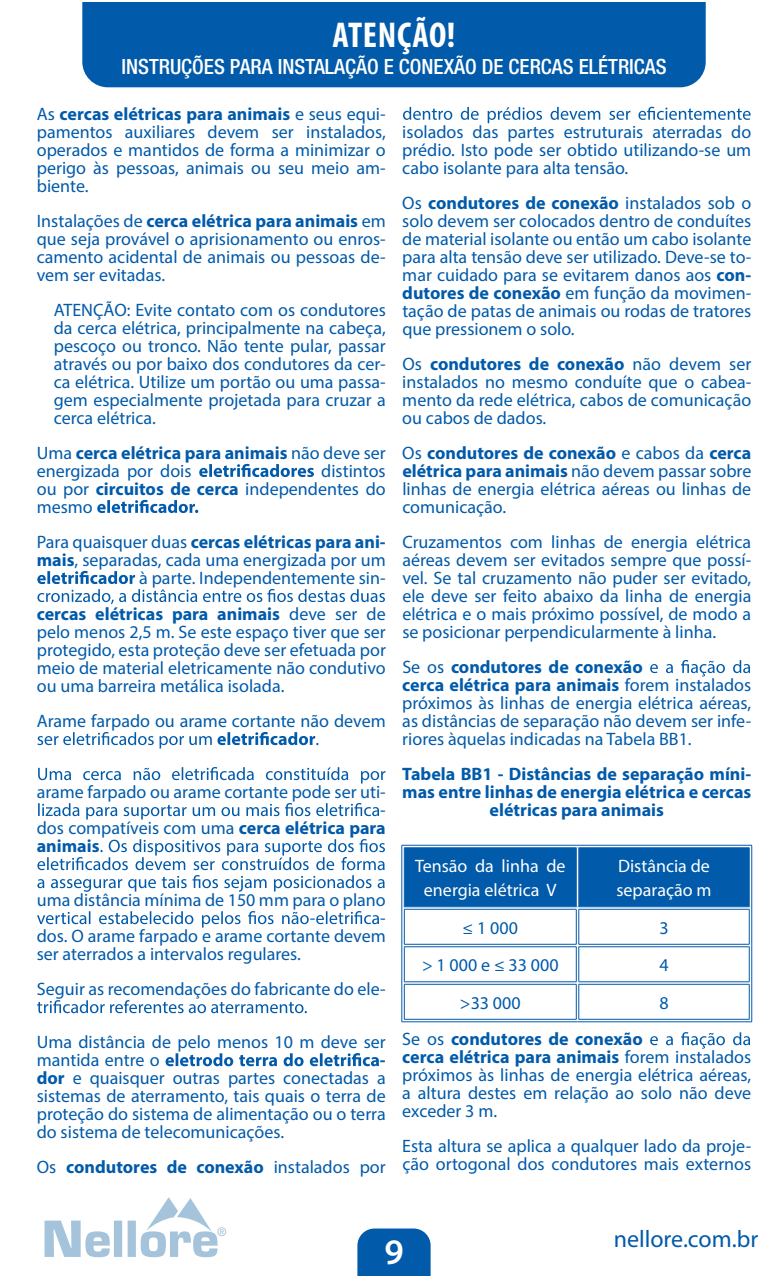
<style>
.page{position:relative;width:783px;height:1276px;background:#fff}
.page>*{position:absolute;margin:0;border:0;box-sizing:border-box;transform-origin:0 0}
.t1{font:700 condensed 36px "Myriad Pro";letter-spacing:.02em;color:#fff}
.t2{font:600 36px "Myriad Pro";color:#fff}
.t3{font:24px "Myriad Pro";color:#015aaa}
.t4{font:500 condensed 21px "Helvetica Neue";color:#fff}
.t5{font:18px/18px "Myriad Pro";color:#015aaa;text-align:justify}
.t6{font:700 18px/18px "Myriad Pro";color:#015aaa;text-align:center}
.t7{font:18px/24px "Myriad Pro";color:#fff;text-align:center}
.t8{font:500 12px "Helvetica Neue LT Std";color:#a5c4dc}
.s1{font-weight:700}
.s2{font-weight:400}
</style>
<div class="page">
<div style="left:357px;top:1228px;width:73px;height:48px;background:#015aaa"></div>
<div style="left:82px;top:3px;width:623px;height:84px;background:#015aaa"></div>
<svg style="left:45px;top:1197px;width:172px;height:60px"></svg>
<svg style="left:199px;top:464px;width:115px;height:13px"></svg>
<svg style="left:97px;top:500px;width:101px;height:13px"></svg>
<svg style="left:37px;top:571px;width:348px;height:33px"></svg>
<svg style="left:37px;top:732px;width:278px;height:16px"></svg>
<svg style="left:38px;top:767px;width:347px;height:16px"></svg>
<svg style="left:38px;top:803px;width:341px;height:16px"></svg>
<svg style="left:37px;top:839px;width:348px;height:52px"></svg>
<svg style="left:37px;top:911px;width:342px;height:16px"></svg>
<svg style="left:37px;top:1000px;width:270px;height:13px"></svg>
<svg style="left:165px;top:1053px;width:214px;height:13px"></svg>
<svg style="left:403px;top:107px;width:347px;height:16px"></svg>
<svg style="left:650px;top:660px;width:100px;height:16px"></svg>
<div style="left:405px;top:848px;width:343px;height:58px;background:#015aaa"></div>
<hr style="left:576px;top:848px;width:3px;height:58px;background:#fff">
<hr style="left:401px;top:844px;width:176px;height:1px;background:#015aaa">
<hr style="left:404px;top:847px;width:172px;height:1px;background:#015aaa">
<hr style="left:401px;top:845px;width:1px;height:63px;background:#015aaa">
<hr style="left:403px;top:848px;width:2px;height:58px;background:#015aaa">
<hr style="left:577px;top:844px;width:174px;height:1px;background:#015aaa">
<hr style="left:578px;top:847px;width:171px;height:1px;background:#015aaa">
<hr style="left:575px;top:848px;width:1px;height:58px;background:#015aaa">
<hr style="left:578px;top:848px;width:1px;height:58px;background:#015aaa">
<hr style="left:748px;top:848px;width:1px;height:58px;background:#015aaa">
<hr style="left:751px;top:845px;width:1px;height:63px;background:#015aaa">
<hr style="left:404px;top:906px;width:172px;height:1px;background:#015aaa">
<hr style="left:404px;top:908px;width:172px;height:1px;background:#015aaa">
<hr style="left:401px;top:908px;width:1px;height:37px;background:#015aaa">
<hr style="left:403px;top:909px;width:2px;height:35px;background:#015aaa">
<hr style="left:578px;top:906px;width:171px;height:1px;background:#015aaa">
<hr style="left:578px;top:908px;width:171px;height:1px;background:#015aaa">
<hr style="left:575px;top:909px;width:1px;height:35px;background:#015aaa">
<hr style="left:578px;top:909px;width:1px;height:35px;background:#015aaa">
<hr style="left:748px;top:909px;width:1px;height:35px;background:#015aaa">
<hr style="left:751px;top:908px;width:1px;height:37px;background:#015aaa">
<hr style="left:404px;top:943px;width:172px;height:1px;background:#015aaa">
<hr style="left:404px;top:946px;width:172px;height:1px;background:#015aaa">
<hr style="left:401px;top:945px;width:1px;height:38px;background:#015aaa">
<hr style="left:403px;top:947px;width:2px;height:34px;background:#015aaa">
<hr style="left:578px;top:943px;width:171px;height:1px;background:#015aaa">
<hr style="left:578px;top:946px;width:171px;height:1px;background:#015aaa">
<hr style="left:575px;top:947px;width:1px;height:34px;background:#015aaa">
<hr style="left:578px;top:947px;width:1px;height:34px;background:#015aaa">
<hr style="left:748px;top:947px;width:1px;height:34px;background:#015aaa">
<hr style="left:751px;top:945px;width:1px;height:38px;background:#015aaa">
<hr style="left:404px;top:981px;width:172px;height:1px;background:#015aaa">
<hr style="left:404px;top:983px;width:172px;height:1px;background:#015aaa">
<hr style="left:401px;top:983px;width:1px;height:38px;background:#015aaa">
<hr style="left:403px;top:984px;width:2px;height:35px;background:#015aaa">
<hr style="left:578px;top:981px;width:171px;height:1px;background:#015aaa">
<hr style="left:578px;top:983px;width:171px;height:1px;background:#015aaa">
<hr style="left:575px;top:984px;width:1px;height:35px;background:#015aaa">
<hr style="left:578px;top:984px;width:1px;height:35px;background:#015aaa">
<hr style="left:748px;top:984px;width:1px;height:35px;background:#015aaa">
<hr style="left:751px;top:983px;width:1px;height:38px;background:#015aaa">
<hr style="left:404px;top:1018px;width:172px;height:1px;background:#015aaa">
<hr style="left:401px;top:1021px;width:176px;height:1px;background:#015aaa">
<hr style="left:578px;top:1018px;width:171px;height:1px;background:#015aaa">
<hr style="left:577px;top:1021px;width:174px;height:1px;background:#015aaa">
<svg style="left:650px;top:1032px;width:100px;height:16px"></svg>
<h1 class="t1" style="left:332px;top:12px;width:124px">ATENÇÃO!</h1>
<p class="t4" style="left:121px;top:54px;width:546px">INSTRUÇÕES PARA INSTALAÇÃO E CONEXÃO DE CERCAS ELÉTRICAS</p>
<p class="t5" style="left:37px;top:104px;width:350px">As <span class="s1">cercas elétricas para animais</span> e seus equi&shy;pamentos auxiliares devem ser instalados, operados e mantidos de forma a minimizar o perigo às pessoas, animais ou seu meio am&shy;biente.</p>
<p class="t5" style="left:37px;top:211px;width:350px">Instalações de <span class="s1">cerca elétrica para animais</span> em que seja provável o aprisionamento ou enros&shy;camento acidental de animais ou pessoas de&shy;vem ser evitadas.</p>
<p class="t5" style="left:54px;top:300px;width:333px">ATENÇÃO: Evite contato com os condutores da cerca elétrica, principalmente na cabeça, pescoço ou tronco. Não tente pular, passar através ou por baixo dos condutores da cer&shy;ca elétrica. Utilize um portão ou uma passa&shy;gem especialmente projetada para cruzar a cerca elétrica.</p>
<p class="t5" style="left:37px;top:443px;width:350px">Uma <span class="s1">cerca elétrica para animais</span> não deve ser energizada por dois</p>
<p class="t5" style="left:37px;top:461px;width:350px;text-indent:284px">distintos ou por <span class="s1">circuitos de cerca</span> independentes do mesmo</p>
<p class="t5" style="left:37px;top:532px;width:350px;text-align:right">Para quaisquer duas <span class="s1">cercas elétricas para ani&shy;mais</span>, separadas, cada uma energizada por um à parte. Independentemente sin-</p>
<p class="t5" style="left:37px;top:604px;width:350px"><span class="s1">cercas elétricas para animais</span> deve ser de pelo menos 2,5 m. Se este espaço tiver que ser protegido, esta proteção deve ser efetuada por meio de material eletricamente não condutivo ou uma barreira metálica isolada.</p>
<p class="t5" style="left:315px;top:711px;width:72px;text-indent:-279px">Arame farpado ou arame cortante não devem .</p>
<p class="t5" style="left:37px;top:782px;width:350px">arame farpado ou arame cortante pode ser uti-</p>
<p class="t5" style="left:380px;top:800px;width:7px">-</p>
<p class="t5" style="left:37px;top:818px;width:350px">dos compatíveis com uma <span class="s1">cerca elétrica para</span></p>
<p class="t6" style="left:37px;top:836px;width:64px">animais</p>
<p class="t5" style="left:37px;top:890px;width:350px">uma distância mínima de 150 mm para o plano</p>
<p class="t5" style="left:380px;top:908px;width:7px">-</p>
<p class="t5" style="left:37px;top:926px;width:350px">dos. O arame farpado e arame cortante devem</p>
<p class="t5" style="left:37px;top:944px;width:265px">ser aterrados a intervalos regulares.</p>
<p class="t5" style="left:37px;top:979px;width:350px">Seguir as recomendações do fabricante do ele-</p>
<p class="t5" style="left:37px;top:1032px;width:350px">Uma distância de pelo menos 10 m deve ser mantida entre o</p>
<p class="t5" style="left:37px;top:1050px;width:350px;text-indent:343px"><span class="s1">- dor</span> e quaisquer outras partes conectadas a sistemas de aterramento, tais quais o terra de proteção do sistema de alimentação ou o terra do sistema de telecomunicações.</p>
<p class="t6" style="left:37px;top:1157px;width:350px"><span class="s2">Os</span> condutores de conexão <span class="s2">instalados por</span></p>
<p class="t5" style="left:402px;top:122px;width:350px">isolados das partes estruturais aterradas do prédio. Isto pode ser obtido utilizando-se um cabo isolante para alta tensão.</p>
<p class="t5" style="left:402px;top:193px;width:350px">Os <span class="s1">condutores de conexão</span> instalados sob o solo devem ser colocados dentro de conduítes de material isolante ou então um cabo isolante para alta tensão deve ser utilizado. Deve-se to&shy;mar cuidado para se evitarem danos aos <span class="s1">con&shy;dutores de conexão</span> em função da movimen&shy;tação de patas de animais ou rodas de tratores que pressionem o solo.</p>
<p class="t5" style="left:402px;top:354px;width:350px">Os <span class="s1">condutores de conexão</span> não devem ser instalados no mesmo conduíte que o cabea&shy;mento da rede elétrica, cabos de comunicação ou cabos de dados.</p>
<p class="t5" style="left:402px;top:443px;width:350px">Os <span class="s1">condutores de conexão</span> e cabos da <span class="s1">cerca elétrica para animais</span> não devem passar sobre linhas de energia elétrica aéreas ou linhas de comunicação.</p>
<p class="t5" style="left:402px;top:532px;width:350px">Cruzamentos com linhas de energia elétrica aéreas devem ser evitados sempre que possí&shy;vel. Se tal cruzamento não puder ser evitado, ele deve ser feito abaixo da linha de energia elétrica e o mais próximo possível, de modo a se posicionar perpendicularmente à linha.</p>
<p class="t5" style="left:402px;top:657px;width:350px;text-align:left">Se os <span class="s1">condutores de conexão<br>cerca elétrica para animais</span> forem instalados próximos às linhas de energia elétrica aéreas, as distâncias de separação não devem ser infe&shy;riores àquelas indicadas na Tabela BB1.</p>
<p class="t6" style="left:402px;top:764px;width:350px">Tabela BB1 - Distâncias de separação míni&shy;mas entre linhas de energia elétrica e cercas elétricas para animais</p>
<p class="t7" style="left:415px;top:853px;width:152px">Tensão da linha de energia elétrica V</p>
<p class="t7" style="left:616px;top:853px;width:97px;text-align:left">Distância de separação m</p>
<p class="t5" style="left:462px;top:918px;width:57px">≤ 1 000</p>
<p class="t5" style="left:659px;top:918px;width:11px">3</p>
<p class="t5" style="left:422px;top:955px;width:138px">&gt; 1 000 e ≤ 33 000</p>
<p class="t5" style="left:659px;top:955px;width:11px">4</p>
<p class="t5" style="left:460px;top:993px;width:62px">&gt;33 000</p>
<p class="t5" style="left:659px;top:993px;width:11px">8</p>
<p class="t5" style="left:402px;top:1029px;width:350px;text-align:left">Se os <span class="s1">condutores de conexão<br>cerca elétrica para animais</span> forem instalados próximos às linhas de energia elétrica aéreas, a altura destes em relação ao solo não deve exceder 3 m.</p>
<p class="t5" style="left:402px;top:1136px;width:350px">Esta altura se aplica a qualquer lado da proje&shy;ção ortogonal dos condutores mais externos</p>
<p class="t8" style="left:217px;top:1224px;width:11px">®</p>
<h1 class="t2" style="left:384px;top:1229px;width:21px">9</h1>
<h2 class="t3" style="left:613px;top:1223px;width:146px">nellore.com.br</h2>
</div>
